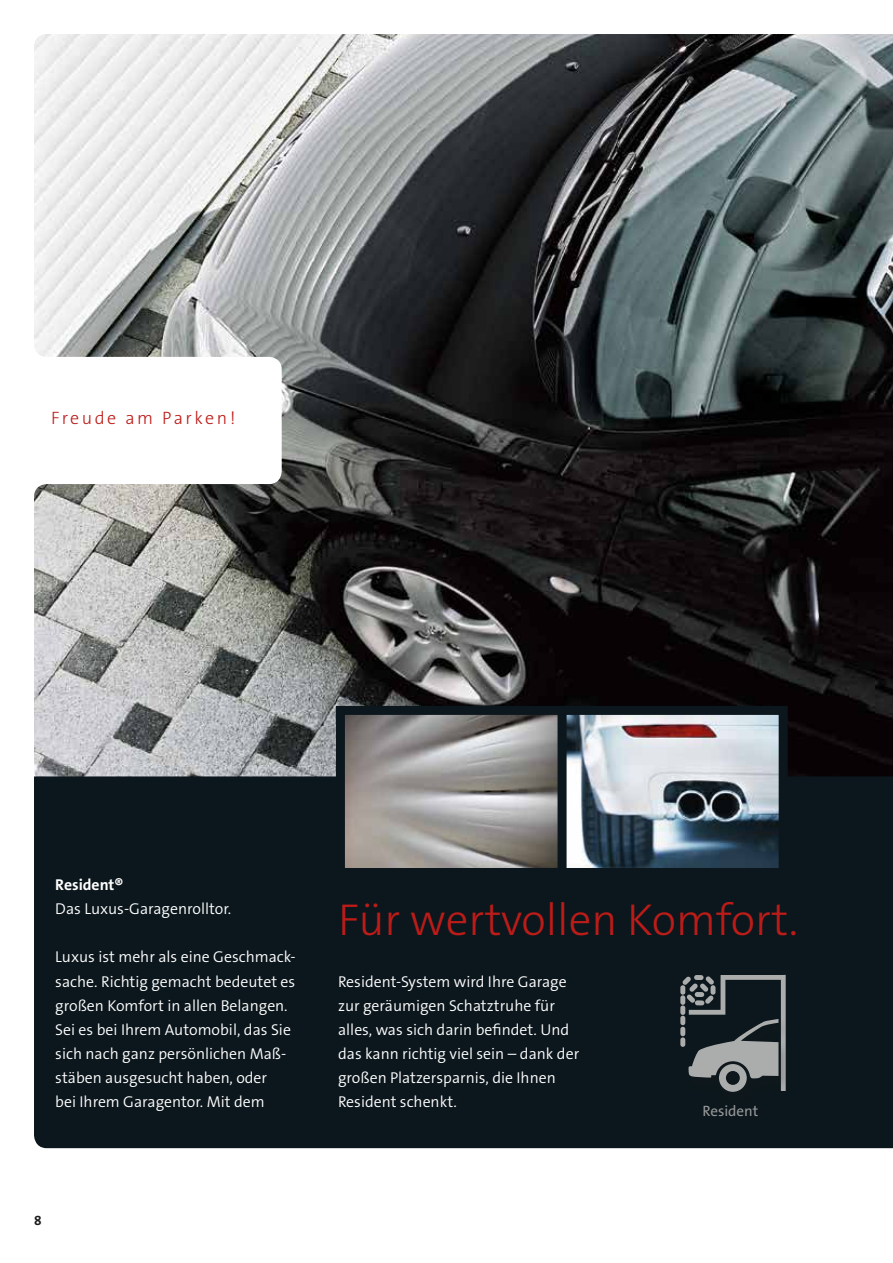
<style>
.page{position:relative;width:893px;height:1263px;background:#fff}
.page>*{position:absolute;margin:0;border:0;box-sizing:border-box;transform-origin:0 0}
.t1{font:300 45px "The Sans Os F";color:#bb1c18}
.t2{font:300 18px "The Sans Os F";letter-spacing:.14em;color:#bb1c18}
.t3{font:300 15.75px/24px "The Sans Os F";color:#fff}
.t4{font:700 15.75px "The Sans Os F";color:#fff}
.t5{font:15px "The Sans Os F";color:#969798}
.t6{font:700 13.5px "The Sans Os F";color:#1c1b1a}
</style>
<div class="page">
<img style="left:34px;top:34px;width:859px;height:742px">
<div style="left:34px;top:776px;width:859px;height:372px;background:#0c171d"></div>
<svg style="left:34px;top:331px;width:248px;height:174px"></svg>
<svg style="left:331px;top:701px;width:461px;height:180px"></svg>
<div style="left:685px;top:1018px;width:106px;height:89px;background:#0c171d"></div>
<svg style="left:680px;top:975px;width:106px;height:117px"></svg>
<p class="t2" style="left:51px;top:406px;width:186px">Freude am Parken!</p>
<p class="t4" style="left:55px;top:875px;width:70px">Resident®</p>
<p class="t3" style="left:55px;top:897px;width:178px">Das Luxus-Garagenrolltor.</p>
<p class="t3" style="left:55px;top:945px;width:242px">Luxus ist mehr als eine Geschmack&shy;sache. Richtig gemacht bedeutet es großen Komfort in allen Belangen.<br>Sei es bei Ihrem Automobil, das Sie sich nach ganz persönlichen Maß&shy;stäben ausgesucht haben, oder<br>bei Ihrem Garagentor. Mit dem</p>
<p class="t6" style="left:34px;top:1212px;width:9px">8</p>
<h1 class="t1" style="left:338px;top:891px;width:462px">Für wertvollen Komfort.</h1>
<p class="t3" style="left:338px;top:969px;width:243px">Resident-System wird Ihre Garage zur geräumigen Schatztruhe für alles, was sich darin befindet. Und das kann richtig viel sein – dank der großen Platzersparnis, die Ihnen<br>Resident schenkt.</p>
<p class="t5" style="left:702px;top:1101px;width:57px">Resident</p>
</div>
